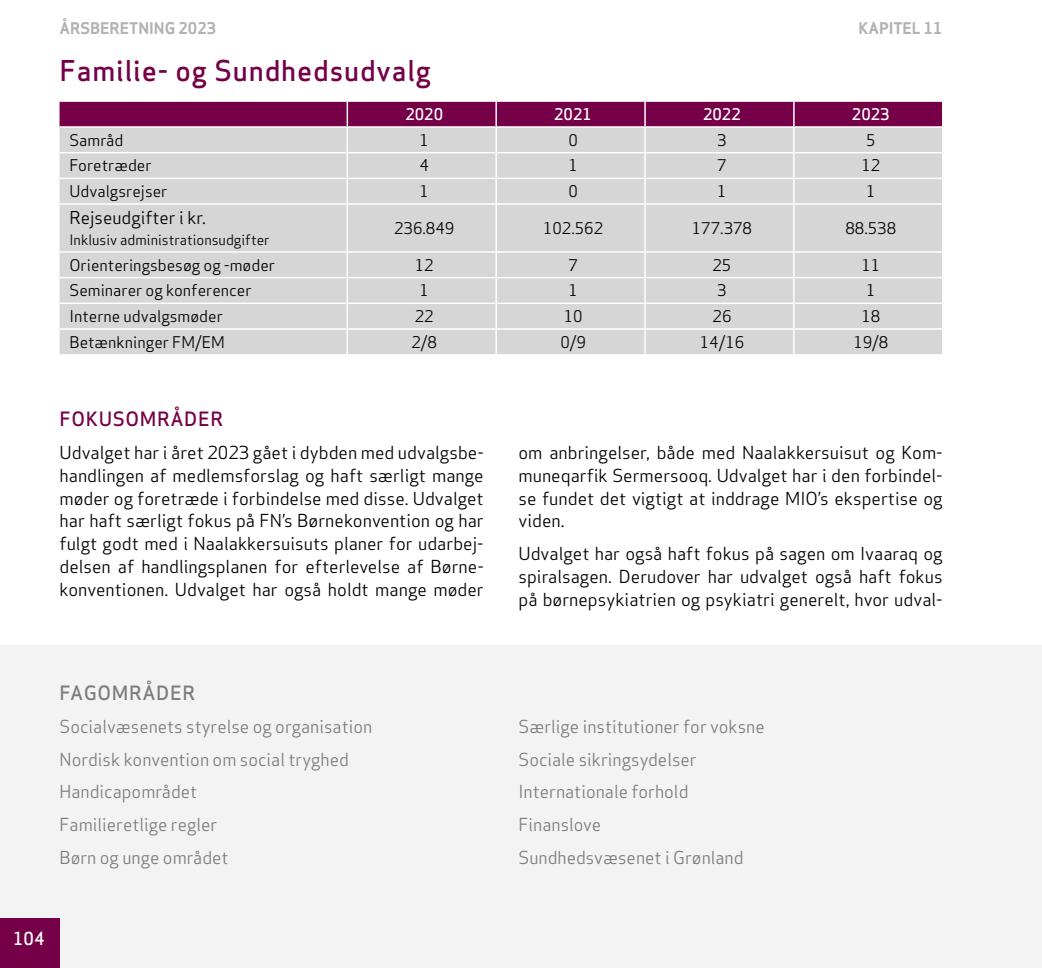
<style>
.page{position:relative;width:1042px;height:968px;background:#fff}
.page>*{position:absolute;margin:0;border:0;box-sizing:border-box;transform-origin:0 0}
.t1{font:500 28px "Apex Sans";letter-spacing:.03em;color:#750048}
.t2{font:500 19.25px "Apex Sans";letter-spacing:.03em;color:#750048}
.t3{font:500 19.25px "Apex Sans";letter-spacing:.03em;color:#7c7c7c}
.t4{font:17.5px/22.8px "Apex Sans";color:#000;text-align:justify}
.t5{font:17.5px/32.7px "Apex Sans";color:#7c7c7c}
.t6{font:500 17.5px "Apex Sans";color:#fff}
.t7{font:17.32px "Apex Sans";color:#000}
.t8{font:15.75px "Apex Sans";color:#000}
.t9{font:700 15.75px "Apex Sans";color:#b3b3b3}
.t10{font:500 15.75px "Apex Sans";color:#fff}
.t11{font:14px "Apex Sans";color:#000}
</style>
<div class="page">
<div style="left:0;top:645px;width:1042px;height:322px;background:#f3f3f3"></div>
<div style="left:0;top:918px;width:60px;height:49px;background:#750048"></div>
<div style="left:60px;top:205px;width:882px;height:149px;background:#d6d6d6"></div>
<hr style="left:60px;top:251px;width:287px;height:2px;background:#fff">
<hr style="left:348px;top:251px;width:147px;height:2px;background:#fff">
<hr style="left:497px;top:251px;width:147px;height:2px;background:#fff">
<hr style="left:646px;top:251px;width:147px;height:2px;background:#fff">
<hr style="left:794px;top:251px;width:148px;height:2px;background:#fff">
<hr style="left:60px;top:277px;width:287px;height:1px;background:#fff">
<hr style="left:348px;top:277px;width:147px;height:1px;background:#fff">
<hr style="left:497px;top:277px;width:147px;height:1px;background:#fff">
<hr style="left:646px;top:277px;width:147px;height:1px;background:#fff">
<hr style="left:794px;top:277px;width:148px;height:1px;background:#fff">
<hr style="left:60px;top:302px;width:287px;height:2px;background:#fff">
<hr style="left:348px;top:302px;width:147px;height:2px;background:#fff">
<hr style="left:497px;top:302px;width:147px;height:2px;background:#fff">
<hr style="left:646px;top:302px;width:147px;height:2px;background:#fff">
<hr style="left:794px;top:302px;width:148px;height:2px;background:#fff">
<hr style="left:60px;top:328px;width:287px;height:2px;background:#fff">
<hr style="left:348px;top:328px;width:147px;height:2px;background:#fff">
<hr style="left:497px;top:328px;width:147px;height:2px;background:#fff">
<hr style="left:646px;top:328px;width:147px;height:2px;background:#fff">
<hr style="left:794px;top:328px;width:148px;height:2px;background:#fff">
<svg style="left:60px;top:101px;width:883px;height:103px;background:#c1a6b7"></svg>
<hr style="left:347px;top:204px;width:1px;height:48px;background:#fff">
<hr style="left:495px;top:204px;width:2px;height:48px;background:#fff">
<hr style="left:644px;top:204px;width:2px;height:48px;background:#fff">
<hr style="left:793px;top:204px;width:1px;height:48px;background:#fff">
<hr style="left:495px;top:252px;width:2px;height:25px;background:#fff">
<hr style="left:644px;top:252px;width:2px;height:25px;background:#fff">
<hr style="left:495px;top:277px;width:2px;height:26px;background:#fff">
<hr style="left:644px;top:277px;width:2px;height:26px;background:#fff">
<hr style="left:495px;top:303px;width:2px;height:26px;background:#fff">
<hr style="left:644px;top:303px;width:2px;height:26px;background:#fff">
<svg style="left:347px;top:252px;width:1px;height:102px"></svg>
<hr style="left:495px;top:329px;width:2px;height:25px;background:#fff">
<hr style="left:644px;top:329px;width:2px;height:25px;background:#fff">
<svg style="left:793px;top:252px;width:1px;height:102px"></svg>
<p class="t9" style="left:60px;top:18px;width:158px">ÅRSBERETNING 2023</p>
<p class="t9" style="left:858px;top:18px;width:86px">KAPITEL 11</p>
<h1 class="t1" style="left:60px;top:46px;width:373px">Familie- og Sundhedsudvalg</h1>
<p class="t10" style="left:405px;top:100px;width:39px">2020</p>
<p class="t10" style="left:554px;top:100px;width:39px">2021</p>
<p class="t10" style="left:703px;top:100px;width:39px">2022</p>
<p class="t10" style="left:852px;top:100px;width:39px">2023</p>
<p class="t8" style="left:69px;top:127px;width:55px">Samråd</p>
<p class="t8" style="left:419px;top:127px;width:11px">1</p>
<p class="t8" style="left:568px;top:127px;width:11px">0</p>
<p class="t8" style="left:717px;top:127px;width:11px">3</p>
<p class="t8" style="left:866px;top:127px;width:11px">5</p>
<p class="t8" style="left:69px;top:153px;width:84px">Foretræder</p>
<p class="t8" style="left:419px;top:153px;width:11px">4</p>
<p class="t8" style="left:568px;top:153px;width:11px">1</p>
<p class="t8" style="left:717px;top:153px;width:11px">7</p>
<p class="t8" style="left:861px;top:153px;width:20px">12</p>
<p class="t8" style="left:69px;top:178px;width:99px">Udvalgsrejser</p>
<p class="t8" style="left:419px;top:178px;width:11px">1</p>
<p class="t8" style="left:568px;top:178px;width:11px">0</p>
<p class="t8" style="left:717px;top:178px;width:11px">1</p>
<p class="t8" style="left:866px;top:178px;width:11px">1</p>
<p class="t7" style="left:69px;top:203px;width:138px">Rejseudgifter i kr.</p>
<p class="t11" style="left:69px;top:228px;width:202px">Inklusiv administrationsudgifter</p>
<p class="t8" style="left:394px;top:215px;width:62px">236.849</p>
<p class="t8" style="left:543px;top:215px;width:62px">102.562</p>
<p class="t8" style="left:692px;top:215px;width:62px">177.378</p>
<p class="t8" style="left:845px;top:215px;width:52px">88.538</p>
<p class="t8" style="left:69px;top:252px;width:207px">Orienteringsbesøg og -møder</p>
<p class="t8" style="left:415px;top:252px;width:20px">12</p>
<p class="t8" style="left:568px;top:252px;width:11px">7</p>
<p class="t8" style="left:712px;top:252px;width:20px">25</p>
<p class="t8" style="left:861px;top:252px;width:20px">11</p>
<p class="t8" style="left:69px;top:278px;width:184px">Seminarer og konferencer</p>
<p class="t8" style="left:419px;top:278px;width:11px">1</p>
<p class="t8" style="left:568px;top:278px;width:11px">1</p>
<p class="t8" style="left:717px;top:278px;width:11px">3</p>
<p class="t8" style="left:866px;top:278px;width:11px">1</p>
<p class="t8" style="left:69px;top:303px;width:155px">Interne udvalgsmøder</p>
<p class="t8" style="left:415px;top:303px;width:20px">22</p>
<p class="t8" style="left:564px;top:303px;width:20px">10</p>
<p class="t8" style="left:712px;top:303px;width:20px">26</p>
<p class="t8" style="left:861px;top:303px;width:20px">18</p>
<p class="t8" style="left:70px;top:329px;width:157px">Betænkninger FM/EM</p>
<p class="t8" style="left:411px;top:329px;width:27px">2/8</p>
<p class="t8" style="left:560px;top:329px;width:27px">0/9</p>
<p class="t8" style="left:700px;top:329px;width:46px">14/16</p>
<p class="t8" style="left:853px;top:329px;width:36px">19/8</p>
<p class="t2" style="left:60px;top:402px;width:165px">FOKUSOMRÅDER</p>
<p class="t4" style="left:60px;top:439px;width:426px">Udvalget har i året 2023 gået i dybden med udvalgsbe&shy;handlingen af medlemsforslag og haft særligt mange møder og foretræde i forbindelse med disse. Udvalget har haft særligt fokus på FN’s Børnekonvention og har fulgt godt med i Naalakkersuisuts planer for udarbej&shy;delsen af handlingsplanen for efterlevelse af Børne&shy;konventionen. Udvalget har også holdt mange møder</p>
<p class="t4" style="left:518px;top:439px;width:426px">om anbringelser, både med Naalakkersuisut og Kom&shy;muneqarfik Sermersooq. Udvalget har i den forbindel&shy;se fundet det vigtigt at inddrage MIO’s ekspertise og viden.</p>
<p class="t4" style="left:518px;top:540px;width:426px">Udvalget har også haft fokus på sagen om Ivaaraq og spiralsagen. Derudover har udvalget også haft fokus på børnepsykiatrien og psykiatri generelt, hvor udval-</p>
<p class="t3" style="left:60px;top:676px;width:137px">FAGOMRÅDER</p>
<p class="t5" style="left:60px;top:708px;width:314px">Socialvæsenets styrelse og organisation<br>Nordisk konvention om social tryghed<br>Handicapområdet<br>Familieretlige regler<br>Børn og unge området</p>
<p class="t5" style="left:518px;top:708px;width:248px">Særlige institutioner for voksne<br>Sociale sikringsydelser<br>Internationale forhold<br>Finanslove<br>Sundhedsvæsenet i Grønland</p>
<p class="t6" style="left:13px;top:923px;width:33px">104</p>
</div>
